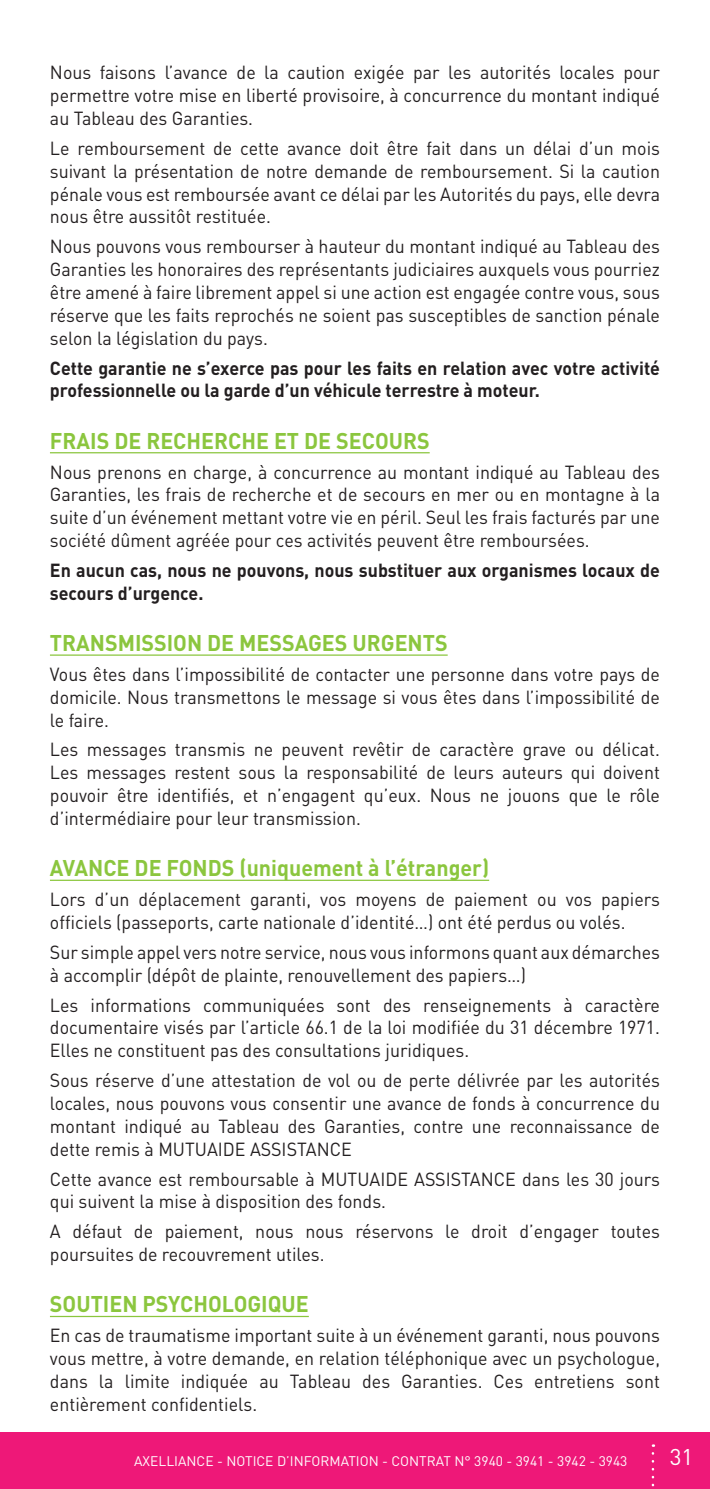
<style>
.page{position:relative;width:710px;height:1489px;background:#fff}
.page>*{position:absolute;margin:0;border:0;box-sizing:border-box;transform-origin:0 0}
.t1{font:700 22.5px "DIN";color:#8bc63e;scale:.95 1}
.t2{font:22.5px "DIN";color:#fff}
.t3{font:18.75px/22.8px "DIN";color:#231f20;text-align:justify;scale:.95 1}
.t4{font:700 18.75px/22.8px "DIN";color:#231f20;scale:.95 1}
.t5{font:13.75px "DIN";color:#fff}
</style>
<div class="page">
<hr style="left:50px;top:452px;width:379px;height:1px;background:#8bc63e">
<hr style="left:50px;top:654px;width:397px;height:2px;background:#8bc63e">
<hr style="left:50px;top:880px;width:439px;height:1px;background:#8bc63e">
<hr style="left:50px;top:1316px;width:259px;height:1px;background:#8bc63e">
<div style="left:0;top:1432px;width:709px;height:57px;background:#ee1878"></div>
<svg style="left:651px;top:1453px;width:3px;height:34px"></svg>
<p class="t3" style="left:50px;top:61px;width:643px">Nous faisons l’avance de la caution exigée par les autorités locales pour permettre votre mise en liberté provisoire, à concurrence du montant indiqué au Tableau des Garanties.</p>
<p class="t3" style="left:50px;top:136px;width:643px">Le remboursement de cette avance doit être fait dans un délai d’un mois suivant la présentation de notre demande de remboursement. Si la caution pénale vous est remboursée avant ce délai par les Autorités du pays, elle devra nous être aussitôt restituée.</p>
<p class="t3" style="left:50px;top:235px;width:643px">Nous pouvons vous rembourser à hauteur du montant indiqué au Tableau des Garanties les honoraires des représentants judiciaires auxquels vous pourriez être amené à faire librement appel si une action est engagée contre vous, sous réserve que les faits reprochés ne soient pas susceptibles de sanction pénale selon la législation du pays.</p>
<p class="t4" style="left:50px;top:356px;width:643px">Cette garantie ne s’exerce pas pour les faits en relation avec votre activité professionnelle ou la garde d’un véhicule terrestre à moteur.</p>
<p class="t1" style="left:50px;top:426px;width:401px">FRAIS DE RECHERCHE ET DE SECOURS</p>
<p class="t3" style="left:50px;top:460px;width:643px">Nous prenons en charge, à concurrence au montant indiqué au Tableau des Garanties, les frais de recherche et de secours en mer ou en montagne à la suite d’un événement mettant votre vie en péril. Seul les frais facturés par une société dûment agréée pour ces activités peuvent être remboursées.</p>
<p class="t4" style="left:50px;top:558px;width:643px">En aucun cas, nous ne pouvons, nous substituer aux organismes locaux de secours d’urgence.</p>
<p class="t1" style="left:50px;top:628px;width:420px">TRANSMISSION DE MESSAGES URGENTS</p>
<p class="t3" style="left:50px;top:662px;width:643px">Vous êtes dans l’impossibilité de contacter une personne dans votre pays de domicile. Nous transmettons le message si vous êtes dans l’impossibilité de le faire.</p>
<p class="t3" style="left:50px;top:738px;width:643px">Les messages transmis ne peuvent revêtir de caractère grave ou délicat.<br>Les messages restent sous la responsabilité de leurs auteurs qui doivent pouvoir être identifiés, et n’engagent qu’eux. Nous ne jouons que le rôle d’intermédiaire pour leur transmission.</p>
<p class="t1" style="left:50px;top:853px;width:463px">AVANCE DE FONDS (uniquement à l’étranger)</p>
<p class="t3" style="left:50px;top:887px;width:643px">Lors d’un déplacement garanti, vos moyens de paiement ou vos papiers officiels (passeports, carte nationale d’identité…) ont été perdus ou volés.</p>
<p class="t3" style="left:50px;top:940px;width:643px">Sur simple appel vers notre service, nous vous informons quant aux démarches à accomplir (dépôt de plainte, renouvellement des papiers…)</p>
<p class="t3" style="left:50px;top:993px;width:643px">Les informations communiquées sont des renseignements à caractère documentaire visés par l’article 66.1 de la loi modifiée du 31 décembre 1971.<br>Elles ne constituent pas des consultations juridiques.</p>
<p class="t3" style="left:50px;top:1068px;width:643px">Sous réserve d’une attestation de vol ou de perte délivrée par les autorités locales, nous pouvons vous consentir une avance de fonds à concurrence du montant indiqué au Tableau des Garanties, contre une reconnaissance de dette remis à MUTUAIDE ASSISTANCE</p>
<p class="t3" style="left:50px;top:1167px;width:643px">Cette avance est remboursable à MUTUAIDE ASSISTANCE dans les 30 jours qui suivent la mise à disposition des fonds.</p>
<p class="t3" style="left:50px;top:1220px;width:643px">A défaut de paiement, nous nous réservons le droit d’engager toutes poursuites de recouvrement utiles.</p>
<p class="t1" style="left:50px;top:1289px;width:274px">SOUTIEN PSYCHOLOGIQUE</p>
<p class="t3" style="left:50px;top:1324px;width:643px">En cas de traumatisme important suite à un événement garanti, nous pouvons vous mettre, à votre demande, en relation téléphonique avec un psychologue, dans la limite indiquée au Tableau des Garanties. Ces entretiens sont entièrement confidentiels.</p>
<p class="t5" style="left:134px;top:1452px;width:494px">AXELLIANCE - NOTICE D’INFORMATION - CONTRAT N° 3940 - 3941 - 3942 - 3943</p>
<p class="t2" style="left:669px;top:1443px;width:25px">31</p>
</div>
